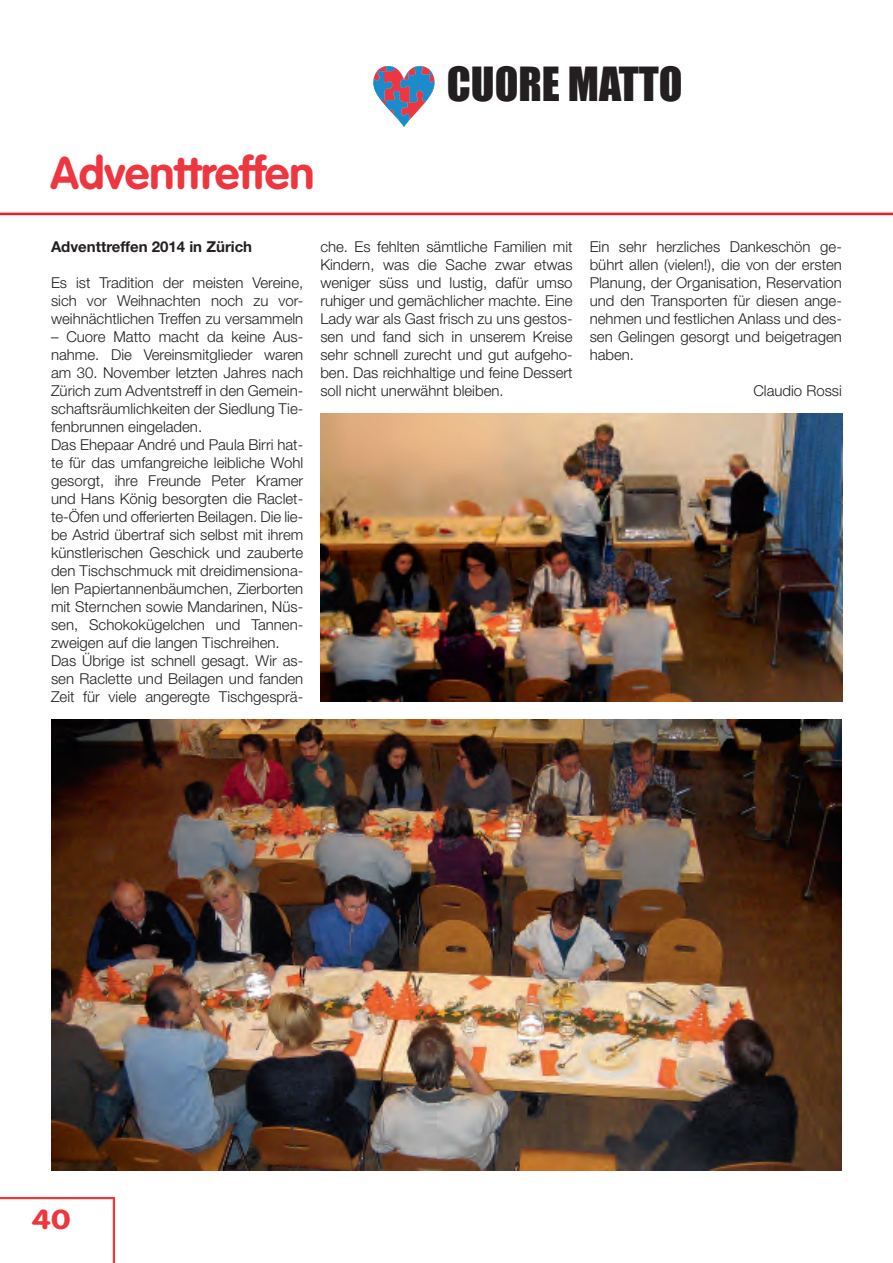
<style>
.page{position:relative;width:893px;height:1263px;background:#fff}
.page>*{position:absolute;margin:0;border:0;box-sizing:border-box;transform-origin:0 0}
.t1{font:700 45px "VAG Rounded Std";color:#ee3640}
.t2{font:43.5px "Impact MT Std";color:#231f20}
.t3{font:700 27px "VAG Rounded Std";color:#ee3640;scale:1.26 1}
.t4{font:300 15px/18px "Helvetica Neue LT Std";color:#231f20;text-align:justify}
.t5{font:700 15px "Helvetica Neue LT Std";color:#231f20}
</style>
<div class="page">
<hr style="left:0;top:213px;width:893px;height:2px;background:#ee1d23">
<svg style="left:0;top:1197px;width:115px;height:66px"></svg>
<svg style="left:373px;top:66px;width:62px;height:61px"></svg>
<img style="left:51px;top:720px;width:791px;height:450px">
<img style="left:320px;top:414px;width:523px;height:288px">
<h1 class="t1" style="left:50px;top:147px;width:266px">Adventtreffen</h1>
<h2 class="t2" style="left:447px;top:55px;width:237px">CUORE MATTO</h2>
<p class="t5" style="left:51px;top:237px;width:203px">Adventtreffen 2014 in Zürich</p>
<p class="t4" style="left:51px;top:273px;width:254px">Es ist Tradition der meisten Vereine, sich vor Weihnachten noch zu vor&shy;weihnächtlichen Treffen zu versammeln</p>
<p class="t4" style="left:51px;top:327px;width:254px;text-align:left">– Cuore Matto macht da keine Aus&shy;nahme. Die Vereinsmitglieder waren am 30. November letzten Jahres nach Zürich zum Adventstreff in den Gemein&shy;schaftsräumlichkeiten der Siedlung Tie&shy;fenbrunnen eingeladen.<br>Das Ehepaar André und Paula Birri hat&shy;te für das umfangreiche leibliche Wohl gesorgt, ihre Freunde Peter Kramer und Hans König besorgten die Raclet&shy;te-Öfen und offerierten Beilagen. Die lie&shy;be Astrid übertraf sich selbst mit ihrem künstlerischen Geschick und zauberte den Tischschmuck mit dreidimensiona&shy;len Papiertannenbäumchen, Zierborten mit Sternchen sowie Mandarinen, Nüs&shy;sen, Schokokügelchen und Tannen&shy;zweigen auf die langen Tischreihen.<br>Das Übrige ist schnell gesagt. Wir as&shy;sen Raclette und Beilagen und fanden Zeit für viele angeregte Tischgesprä-</p>
<p class="t4" style="left:320px;top:237px;width:254px">che. Es fehlten sämtliche Familien mit Kindern, was die Sache zwar etwas weniger süss und lustig, dafür umso ruhiger und gemächlicher machte. Eine Lady war als Gast frisch zu uns gestos&shy;sen und fand sich in unserem Kreise sehr schnell zurecht und gut aufgeho&shy;ben. Das reichhaltige und feine Dessert soll nicht unerwähnt bleiben.</p>
<p class="t4" style="left:590px;top:237px;width:254px">Ein sehr herzliches Dankeschön ge&shy;bührt allen (vielen!), die von der ersten Planung, der Organisation, Reservation und den Transporten für diesen ange&shy;nehmen und festlichen Anlass und des&shy;sen Gelingen gesorgt und beigetragen haben.</p>
<p class="t4" style="left:753px;top:381px;width:90px">Claudio Rossi</p>
<h3 class="t3" style="left:32px;top:1204px;width:32px">40</h3>
</div>
